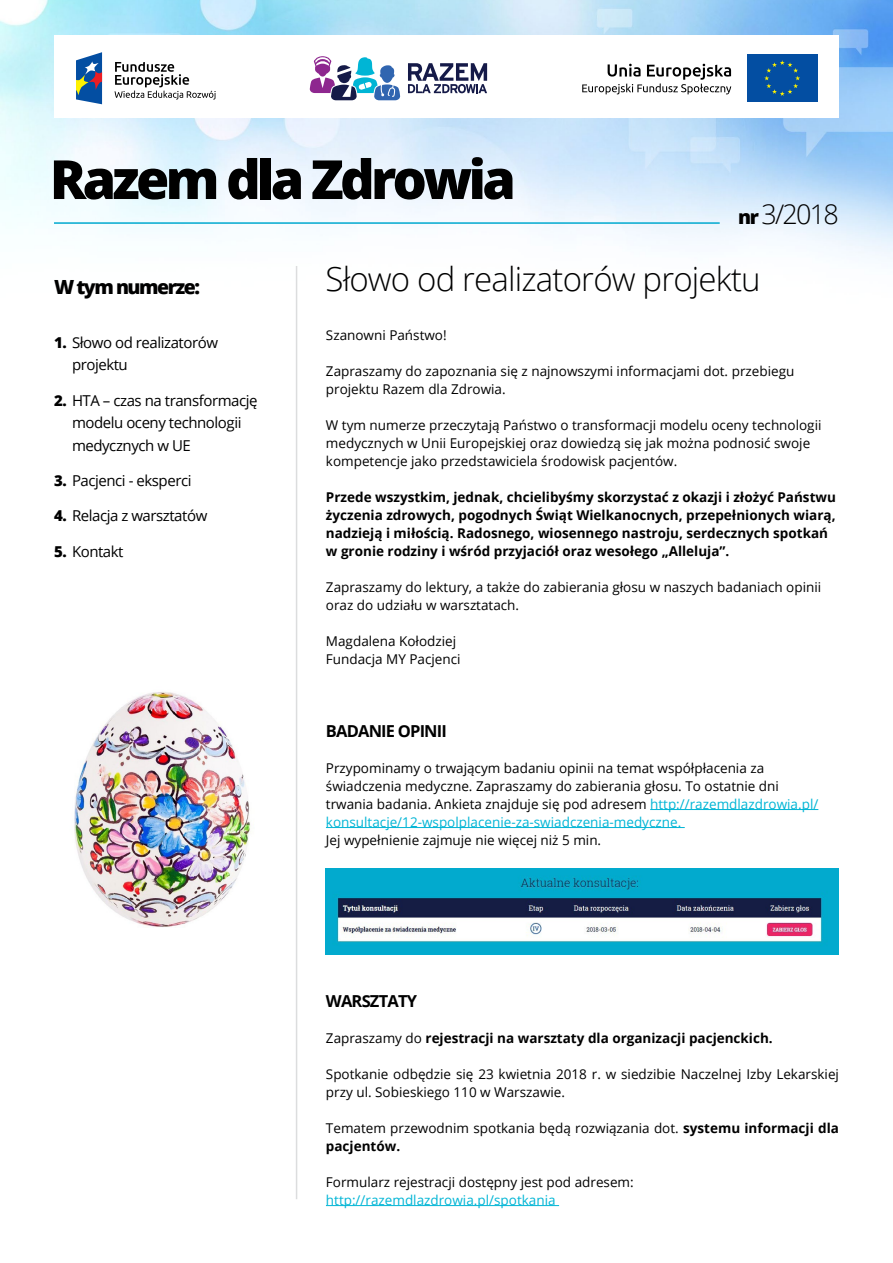
<style>
.page{position:relative;width:893px;height:1263px;background:#fff}
.page>*{position:absolute;margin:0;border:0;box-sizing:border-box;transform-origin:0 0}
.t1{font:800 54px "Open Sans";letter-spacing:-.07em;color:#000}
.t2{font:300 33px "Open Sans";letter-spacing:-.025em;color:#000}
.t3{font:300 27px "Open Sans";color:#000}
.t4{font:800 19.5px "Open Sans";letter-spacing:-.075em;color:#000}
.t5{font:700 16.5px "Open Sans";letter-spacing:-.05em;color:#000}
.t6{font:15px/22.5px "Open Sans";letter-spacing:-.03em;color:#000}
.t7{font:13.5px/18px "Open Sans";color:#000}
.t8{font:700 13.5px/18px "Open Sans";color:#000}
.t9{font:13.5px "Open Sans";color:#00b5d5}
.s1{font-weight:800;font-size:19.5px}
.s2{font-weight:800}
.s3{color:#00b5d5}
.s4{font-weight:400}
.s5{font-weight:700}
</style>
<div class="page">
<img style="left:0;top:0;width:893px;height:510px">
<div style="left:55px;top:36px;width:784px;height:82px;background:#fff"></div>
<svg style="left:76px;top:52px;width:26px;height:52px"></svg>
<svg style="left:115px;top:62px;width:101px;height:38px"></svg>
<svg style="left:408px;top:63px;width:79px;height:30px"></svg>
<svg style="left:309px;top:56px;width:91px;height:44px"></svg>
<div style="left:747px;top:55px;width:71px;height:47px;background:#034ea2"></div>
<svg style="left:764px;top:60px;width:36px;height:36px"></svg>
<svg style="left:582px;top:64px;width:149px;height:30px"></svg>
<hr style="left:54px;top:222px;width:666px;height:2px;background:#00a9cf">
<hr style="left:296px;top:266px;width:1px;height:933px;background:#dcddde">
<hr style="left:650px;top:809px;width:168px;height:1px;background:#00b5d5">
<hr style="left:326px;top:827px;width:359px;height:1px;background:#00b5d5">
<hr style="left:326px;top:1205px;width:233px;height:1px;background:#00b5d5">
<img style="left:326px;top:868px;width:513px;height:86px">
<img style="left:74px;top:692px;width:177px;height:236px">
<h1 class="t1" style="left:50px;top:138px;width:468px">Razem dla Zdrowia</h1>
<h3 class="t3" style="left:738px;top:196px;width:102px"><span class="s1">nr</span> 3/2018</h3>
<h3 class="t4" style="left:54px;top:272px;width:148px">W tym numerze:</h3>
<p class="t6" style="left:72px;top:331px;width:148px;text-indent:-18px"><span class="s2">1.</span> Słowo od realizatorów projektu</p>
<p class="t6" style="left:72px;top:389px;width:187px;text-indent:-18px"><span class="s2">2.</span> HTA – czas na transformację modelu oceny technologii medycznych w UE</p>
<p class="t6" style="left:54px;top:469px;width:139px"><span class="s2">3.</span> Pacjenci - eksperci</p>
<p class="t6" style="left:54px;top:504px;width:155px"><span class="s2">4.</span> Relacja z warsztatów</p>
<p class="t6" style="left:54px;top:539px;width:71px"><span class="s2">5.</span> Kontakt</p>
<h2 class="t2" style="left:326px;top:257px;width:437px">Słowo od realizatorów projektu</h2>
<p class="t7" style="left:326px;top:326px;width:122px">Szanowni Państwo!</p>
<p class="t7" style="left:326px;top:362px;width:470px">Zapraszamy do zapoznania się z najnowszymi informacjami dot. przebiegu projektu Razem dla Zdrowia.</p>
<p class="t7" style="left:326px;top:416px;width:497px">W tym numerze przeczytają Państwo o transformacji modelu oceny technologii medycznych w Unii Europejskiej oraz dowiedzą się jak można podnosić swoje kompetencje jako przedstawiciela środowisk pacjentów.</p>
<p class="t8" style="left:326px;top:488px;width:511px">Przede wszystkim, jednak, chcielibyśmy skorzystać z okazji i złożyć Państwu życzenia zdrowych, pogodnych Świąt Wielkanocnych, przepełnionych wiarą, nadzieją i miłością. Radosnego, wiosennego nastroju, serdecznych spotkań w gronie rodziny i wśród przyjaciół oraz wesołego „Alleluja”.</p>
<p class="t7" style="left:326px;top:578px;width:497px">Zapraszamy do lektury, a także do zabierania głosu w naszych badaniach opinii oraz do udziału w warsztatach.</p>
<p class="t7" style="left:326px;top:632px;width:136px">Magdalena Kołodziej<br>Fundacja MY Pacjenci</p>
<p class="t5" style="left:326px;top:719px;width:123px">BADANIE OPINII</p>
<p class="t7" style="left:326px;top:758px;width:494px">Przypominamy o trwającym badaniu opinii na temat współpłacenia za świadczenia medyczne. Zapraszamy do zabierania głosu. To ostatnie dni trwania badania. Ankieta znajduje się pod adresem <span class="s3">http://razemdlazdrowia.pl/ konsultacje/12-wspolplacenie-za-swiadczenia-medyczne.</span></p>
<p class="t7" style="left:326px;top:830px;width:277px">Jej wypełnienie zajmuje nie więcej niż 5 min.</p>
<p class="t5" style="left:326px;top:989px;width:93px">WARSZTATY</p>
<p class="t8" style="left:326px;top:1028px;width:448px"><span class="s4">Zapraszamy do</span> rejestracji na warsztaty dla organizacji pacjenckich.</p>
<p class="t7" style="left:326px;top:1064px;width:514px">Spotkanie odbędzie się 23 kwietnia 2018 r. w siedzibie Naczelnej Izby Lekarskiej przy ul. Sobieskiego 110 w Warszawie.</p>
<p class="t7" style="left:326px;top:1118px;width:514px">Tematem przewodnim spotkania będą rozwiązania dot. <span class="s5">systemu informacji dla pacjentów.</span></p>
<p class="t7" style="left:326px;top:1172px;width:309px">Formularz rejestracji dostępny jest pod adresem:</p>
<p class="t9" style="left:326px;top:1190px;width:231px">http://razemdlazdrowia.pl/spotkania</p>
</div>
